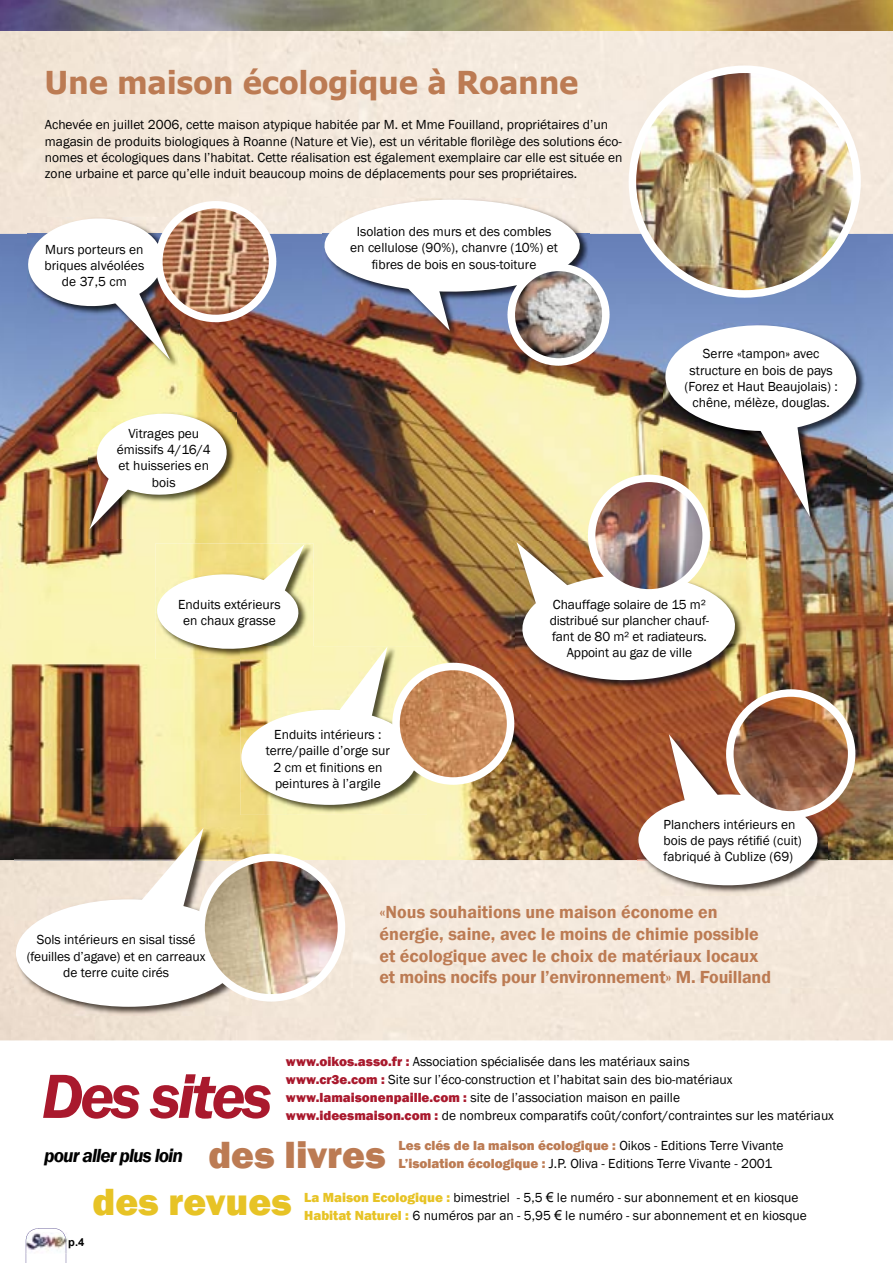
<style>
.page{position:relative;width:893px;height:1263px;background:#fff}
.page>*{position:absolute;margin:0;border:0;box-sizing:border-box;transform-origin:0 0}
.t1{font:italic 600 64.5px "Franklin Gothic";letter-spacing:-.05em;color:#a9192d}
.t2{font:800 39px "Franklin Gothic";color:#bc7b53}
.t3{font:800 39px "Franklin Gothic";color:#e7c325}
.t4{font:700 31.5px "Tahoma";letter-spacing:.01em;color:#bc7b53}
.t5{font:italic 600 19.5px "Franklin Gothic";letter-spacing:-.05em;color:#000}
.t6{font:600 18px/21.6px "Franklin Gothic";color:#bc7b53}
.t7{font:13.5px/16.2px "Franklin Gothic";color:#000;text-align:center}
.t8{font:700 11.1px "Arial";color:#000}
.s1{font-weight:800;color:#a9192d}
.s2{font-weight:800;color:#bc7b53}
.s3{font-weight:800;color:#e7c325}
.s4{font-family:"Arial"}
</style>
<div class="page">
<img style="left:0;top:0;width:893px;height:234px">
<img style="left:0;top:234px;width:893px;height:626px">
<svg style="left:26px;top:1228px;width:40px;height:35px"></svg>
<img style="left:66px;top:1238px;width:2px;height:15px">
<img style="left:26px;top:1232px;width:40px;height:21px">
<img style="left:857px;top:324px;width:9px;height:202px">
<img style="left:637px;top:819px;width:190px;height:76px">
<div style="left:638px;top:794px;width:179px;height:91px;background:#fff;border-radius:50%"></div>
<img style="left:14px;top:827px;width:237px;height:189px">
<div style="left:16px;top:899px;width:226px;height:108px;background:#fff;border-radius:50%"></div>
<img style="left:136px;top:828px;width:209px;height:173px">
<img style="left:629px;top:66px;width:232px;height:232px">
<img style="left:27px;top:194px;width:830px;height:625px">
<h3 class="t4" style="left:45px;top:61px;width:535px">Une maison écologique à Roanne</h3>
<p class="t7" style="left:45px;top:117px;width:579px;text-align:left">Achevée en juillet 2006, cette maison atypique habitée par M. et Mme Fouilland, propriétaires d’un magasin de produits biologiques à Roanne (Nature et Vie), est un véritable florilège des solutions éco&shy;nomes et écologiques dans l’habitat. Cette réalisation est également exemplaire car elle est située en zone urbaine et parce qu’elle induit beaucoup moins de déplacements pour ses propriétaires.</p>
<p class="t7" style="left:45px;top:241px;width:101px">Murs porteurs en briques alvéolées de 37,5 cm</p>
<p class="t7" style="left:117px;top:426px;width:95px">Vitrages peu émissifs 4/16/4 et huisseries en bois</p>
<p class="t7" style="left:178px;top:597px;width:104px">Enduits extérieurs en chaux grasse</p>
<p class="t7" style="left:350px;top:224px;width:209px">Isolation des murs et des combles en cellulose (90%), chanvre (10%) et fibres de bois en sous-toiture</p>
<p class="t7" style="left:684px;top:346px;width:155px">Serre «tampon» avec structure en bois de pays (Forez et Haut Beaujolais) : chêne, mélèze, douglas.</p>
<p class="t7" style="left:550px;top:596px;width:161px">Chauffage solaire de 15 m² distribué sur plancher chauf&shy;fant de 80 m² et radiateurs.<br>Appoint au gaz de ville</p>
<p class="t7" style="left:27px;top:932px;width:180px">Sols intérieurs en sisal tissé (feuilles d’agave) et en carreaux de terre cuite cirés</p>
<p class="t7" style="left:266px;top:727px;width:126px">Enduits intérieurs : terre/paille d’orge sur<br>2 cm et finitions en peintures à l’argile</p>
<p class="t7" style="left:664px;top:817px;width:140px;text-align:left">Planchers intérieurs en bois de pays rétifié (cuit) fabriqué à Cublize (69)</p>
<h3 class="t6" style="left:379px;top:902px;width:393px">«Nous souhaitions une maison économe en énergie, saine, avec le moins de chimie possible et écologique avec le choix de matériaux locaux et moins nocifs pour l’environnement» M. Fouilland</h3>
<p class="t7" style="left:286px;top:1053px;width:550px;line-height:18px;text-align:left"><span class="s1">www.oikos.asso.fr :</span> Association spécialisée dans les matériaux sains<br><span class="s1">www.cr3e.com :</span> Site sur l’éco-construction et l’habitat sain des bio-matériaux <span class="s1">www.lamaisonenpaille.com :</span> site de l’association maison en paille<br><span class="s1">www.ideesmaison.com :</span> de nombreux comparatifs coût/confort/contraintes sur les matériaux</p>
<h2 class="t2" style="left:208px;top:1129px;width:179px">des livres</h2>
<p class="t7" style="left:399px;top:1136px;width:386px;line-height:18px;text-align:left"><span class="s2">Les clés de la maison écologique :</span> Oikos - Editions Terre Vivante<br><span class="s2">L’isolation écologique :</span> J.P. Oliva - Editions Terre Vivante - 2001</p>
<h2 class="t3" style="left:92px;top:1176px;width:201px">des revues</h2>
<h1 class="t1" style="left:41px;top:1055px;width:232px">Des sites</h1>
<h3 class="t5" style="left:44px;top:1143px;width:140px">pour aller plus loin</h3>
<p class="t7" style="left:304px;top:1189px;width:504px;line-height:18px;text-align:left"><span class="s3">La Maison Ecologique :</span> bimestriel - 5,5 <span class="s4">€</span> le numéro - sur abonnement et en kiosque<br><span class="s3">Habitat Naturel :</span> 6 numéros par an - 5,95 <span class="s4">€</span> le numéro - sur abonnement et en kiosque</p>
<p class="t8" style="left:68px;top:1234px;width:18px">p.4</p>
</div>
